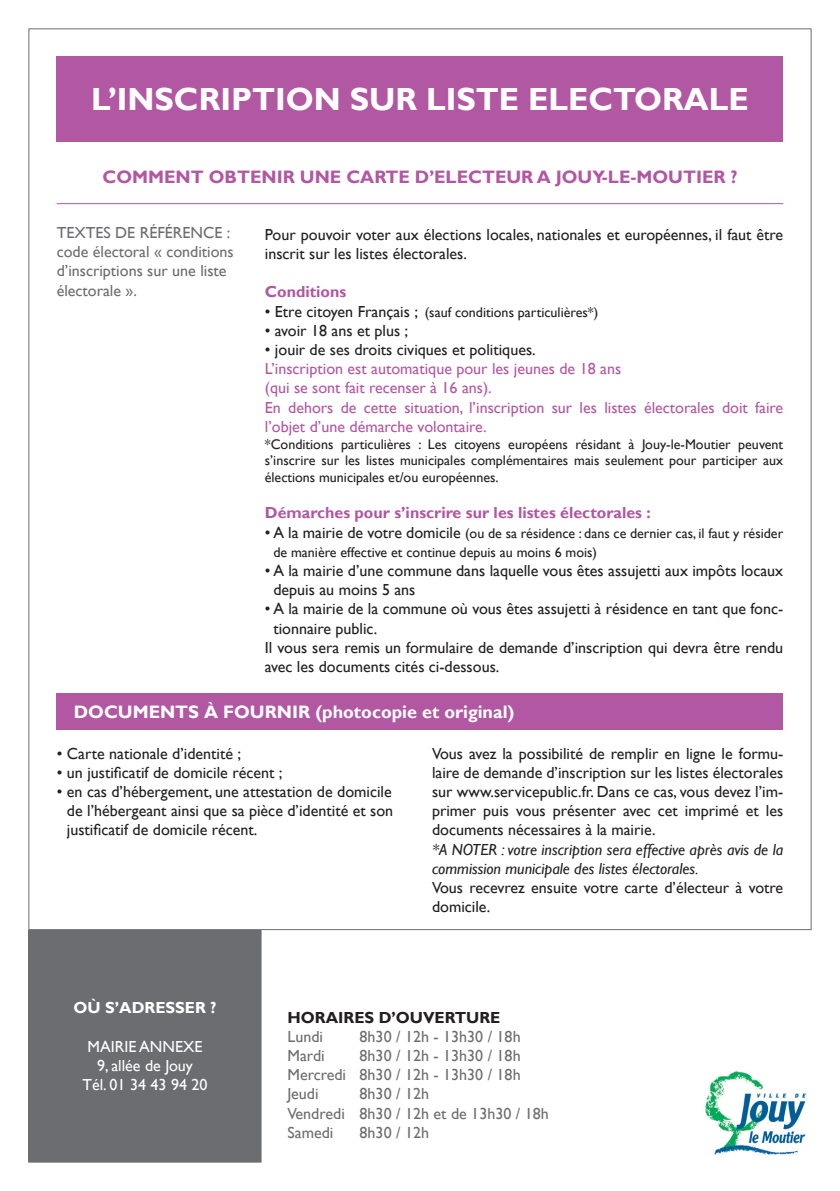
<style>
.page{position:relative;width:840px;height:1191px;background:#fff}
.page>*{position:absolute;margin:0;border:0;box-sizing:border-box;transform-origin:0 0}
.t1{font:700 32px "Gill Sans";color:#fff}
.t2{font:700 18px "Gill Sans";color:#b257a2}
.t3{font:700 18px "Gill Sans";color:#fff}
.t4{font:16px/19.2px "Gill Sans";color:#231f20}
.t5{font:16px/19.2px "Gill Sans";color:#6c6d70}
.t6{font:16px/19.2px "Gill Sans";color:#b257a2}
.t7{font:italic 16px/19.2px "Gill Sans";color:#231f20}
.t8{font:700 16px "Gill Sans";color:#b257a2}
.t9{font:16px/19.2px "Gill Sans";color:#fff;text-align:center}
.t10{font:700 16px "Gill Sans";color:#231f20}
.t11{font:700 16px "Gill Sans";color:#fff}
.t12{font:14px/16.8px "Gill Sans";color:#231f20;text-align:justify}
.s1{font-size:16px}
</style>
<div class="page">
<div style="left:57px;top:57px;width:725px;height:85px;background:#b257a2"></div>
<div style="left:57px;top:693px;width:725px;height:37px;background:#b257a2"></div>
<hr style="left:57px;top:203px;width:725px;height:1px;background:#b257a2">
<div style="left:29px;top:930px;width:232px;height:232px;background:#6c6d70"></div>
<div style="left:28px;top:930px;width:233px;height:232px;border:1px solid #6c6d70"></div>
<img style="left:704px;top:1070px;width:102px;height:85px">
<h1 class="t1" style="left:91px;top:80px;width:659px">L’INSCRIPTION SUR LISTE ELECTORALE</h1>
<p class="t2" style="left:102px;top:166px;width:76px">COMMENT</p>
<p class="t2" style="left:209px;top:166px;width:41px">OBTENIR</p>
<p class="t2" style="left:300px;top:166px;width:15px">UNE</p>
<p class="t2" style="left:346px;top:166px;width:14px">CARTE</p>
<p class="t2" style="left:414px;top:166px;width:33px">D’ELECTEUR</p>
<p class="t2" style="left:536px;top:166px;width:129px">A JOUY-LE-MOUTIER</p>
<p class="t2" style="left:730px;top:166px;width:8px">?</p>
<p class="t5" style="left:57px;top:223px;width:178px">Textes de référence : code électoral « conditions d’inscriptions sur une liste électorale ».</p>
<p class="t4" style="left:265px;top:225px;width:519px">Pour pouvoir voter aux élections locales, nationales et européennes, il faut être inscrit sur les listes électorales.</p>
<p class="t8" style="left:265px;top:282px;width:83px">CONDITIONS</p>
<p class="t12" style="left:265px;top:304px;width:335px"><span class="s1">• Etre citoyen Français ;</span> (sauf conditions particulières*)</p>
<p class="t4" style="left:265px;top:321px;width:145px">• avoir 18 ans et plus ;</p>
<p class="t4" style="left:265px;top:340px;width:272px">• jouir de ses droits civiques et politiques.</p>
<p class="t6" style="left:265px;top:359px;width:519px">L’inscription est automatique pour les jeunes de 18 ans<br>(qui se sont fait recenser à 16 ans).<br>En dehors de cette situation, l’inscription sur les listes électorales doit faire l’objet d’une démarche volontaire.</p>
<p class="t12" style="left:265px;top:436px;width:519px">*Conditions particulières : Les citoyens européens résidant à Jouy-le-Moutier peuvent s’inscrire sur les listes municipales complémentaires mais seulement pour participer aux élections municipales et/ou européennes.</p>
<p class="t8" style="left:265px;top:503px;width:387px">DÉMARCHES POUR S’INSCRIRE SUR LES LISTES ÉLECTORALES :</p>
<p class="t12" style="left:273px;top:523px;width:511px;line-height:19.2px;text-indent:-9px"><span class="s1">• A la mairie de votre domicile</span> (ou de sa résidence : dans ce dernier cas, il faut y résider de manière effective et continue depuis au moins 6 mois)</p>
<p class="t4" style="left:273px;top:561px;width:511px;text-indent:-9px">• A la mairie d’une commune dans laquelle vous êtes assujetti aux impôts locaux depuis au moins 5 ans</p>
<p class="t4" style="left:265px;top:599px;width:519px">• A la mairie de la commune où vous êtes assujetti à résidence en tant que fonc-</p>
<p class="t4" style="left:273px;top:619px;width:105px">tionnaire public.</p>
<p class="t4" style="left:265px;top:638px;width:519px">Il vous sera remis un formulaire de demande d’inscription qui devra être rendu</p>
<p class="t4" style="left:265px;top:657px;width:236px">avec les documents cités ci-dessous.</p>
<p class="t3" style="left:74px;top:701px;width:442px">DOCUMENTS À FOURNIR (PHOTOCOPIE ET ORIGINAL)</p>
<p class="t4" style="left:57px;top:744px;width:186px">• Carte nationale d’identité ;</p>
<p class="t4" style="left:57px;top:763px;width:227px">• un justificatif de domicile récent ;</p>
<p class="t4" style="left:67px;top:782px;width:328px;text-align:justify;text-indent:-10px">• en cas d’hébergement, une attestation de domicile de l’hébergeant ainsi que sa pièce d’identité et son justificatif de domicile récent.</p>
<p class="t4" style="left:432px;top:744px;width:352px;text-align:justify">Vous avez la possibilité de remplir en ligne le formu&shy;laire de demande d’inscription sur les listes électorales sur www.servicepublic.fr. Dans ce cas, vous devez l’im&shy;primer puis vous présenter avec cet imprimé et les documents nécessaires à la mairie.</p>
<p class="t7" style="left:432px;top:840px;width:352px">*A NOTER : votre inscription sera effective après avis de la commission municipale des listes électorales.</p>
<p class="t4" style="left:432px;top:878px;width:352px">Vous recevrez ensuite votre carte d’électeur à votre domicile.</p>
<p class="t11" style="left:73px;top:998px;width:144px">OÙ S’AD RESSER ?</p>
<p class="t9" style="left:82px;top:1037px;width:126px">Mai rie annexe<br>9, allée de Jouy<br>Tél. 01 34 43 94 20</p>
<p class="t10" style="left:287px;top:1007px;width:214px">HORAIRES D’OUVERTURE</p>
<p class="t5" style="left:287px;top:1027px;width:37px">Lundi</p>
<p class="t5" style="left:359px;top:1027px;width:162px">8h30 / 12h - 13h30 / 18h</p>
<p class="t5" style="left:287px;top:1046px;width:39px">Mardi</p>
<p class="t5" style="left:287px;top:1046px;width:234px;text-align:justify;text-indent:72px">8h30 / 12h - 13h30 / 18h Mercredi 8h30 / 12h - 13h30 / 18h Jeudi</p>
<p class="t5" style="left:287px;top:1084px;width:262px;text-indent:72px">8h30 / 12h<br>Vendredi 8h30 / 12h et de 13h30 / 18h<br>Samedi</p>
<p class="t5" style="left:359px;top:1123px;width:71px">8h30 / 12h</p>
</div>
